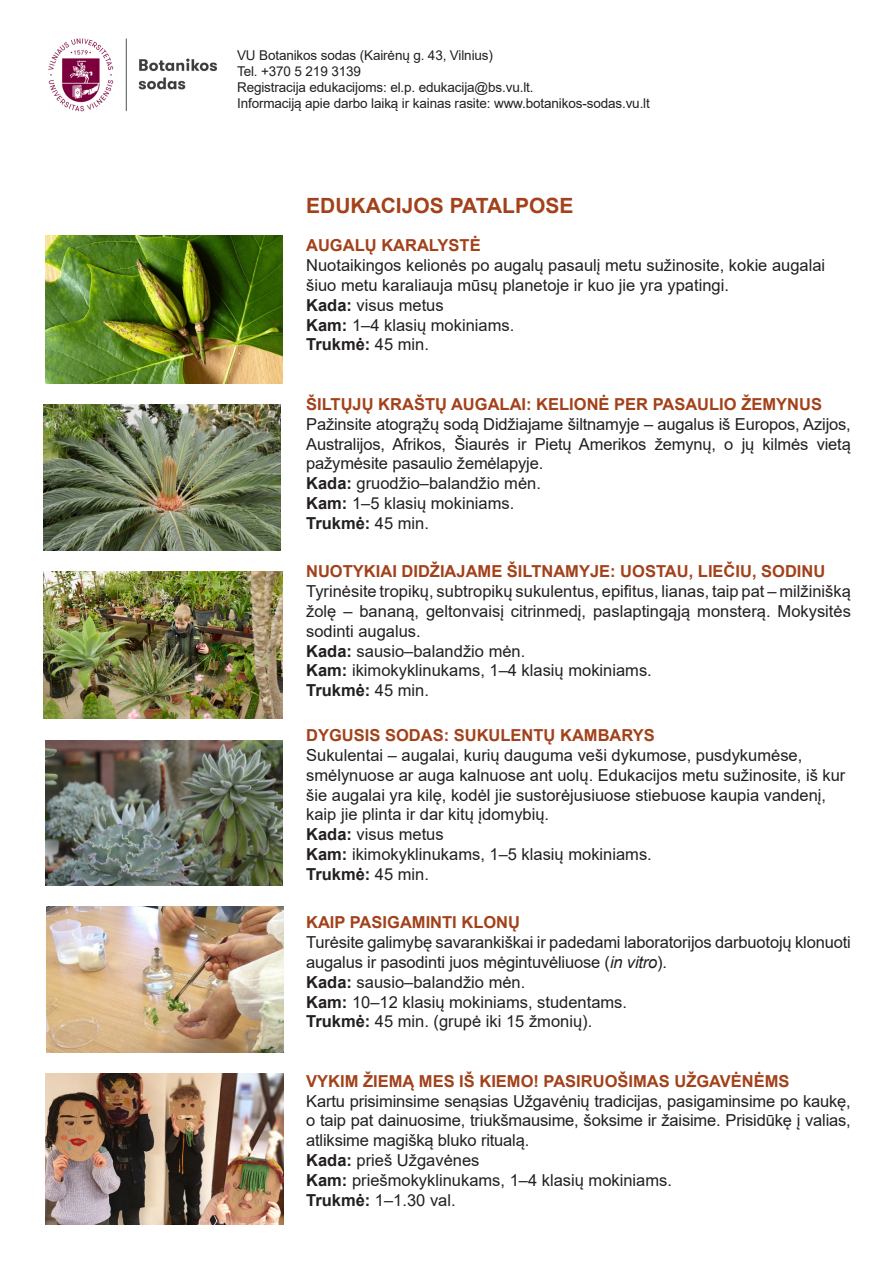
<style>
.page{position:relative;width:893px;height:1263px;background:#fff}
.page>*{position:absolute;margin:0;border:0;box-sizing:border-box;transform-origin:0 0}
.t1{font:700 21px "Arial";color:#a2411a}
.t2{font:16.5px/19.8px "Arial";color:#231f20}
.t3{font:700 16.5px "Arial";color:#a2411a}
.t4{font:700 16.5px "Arial";color:#231f20}
.t5{font:13.5px "Arial";letter-spacing:-.01em;color:#231f20}
.s1{font-weight:700}
.s2{font-weight:400}
.s3{font-style:italic}
</style>
<div class="page">
<img style="left:45px;top:741px;width:237px;height:144px">
<img style="left:47px;top:906px;width:237px;height:146px">
<img style="left:44px;top:405px;width:237px;height:146px">
<img style="left:44px;top:572px;width:238px;height:146px">
<img style="left:46px;top:1073px;width:237px;height:151px">
<img style="left:45px;top:235px;width:237px;height:149px">
<img style="left:48px;top:38px;width:169px;height:74px">
<p class="t5" style="left:237px;top:46px;width:257px">VU Botanikos sodas (Kairėnų g. 43, Vilnius)</p>
<p class="t5" style="left:237px;top:62px;width:125px">Tel. +370 5 219 3139</p>
<p class="t5" style="left:237px;top:78px;width:298px">Registracija edukacijoms: el.p. edukacija@bs.vu.lt.</p>
<p class="t5" style="left:237px;top:94px;width:414px">Informaciją apie darbo laiką ir kainas rasite: www.botanikos-sodas.vu.lt</p>
<p class="t1" style="left:306px;top:191px;width:269px">EDUKACIJOS PATALPOSE</p>
<p class="t3" style="left:306px;top:234px;width:176px">AUGALŲ KARALYSTĖ</p>
<p class="t2" style="left:306px;top:255px;width:521px">Nuotaikingos kelionės po augalų pasaulį metu sužinosite, kokie augalai šiuo metu karaliauja mūsų planetoje ir kuo jie yra ypatingi.</p>
<p class="t2" style="left:306px;top:295px;width:139px"><span class="s1">Kada:</span> visus metus</p>
<p class="t2" style="left:306px;top:315px;width:210px"><span class="s1">Kam:</span> 1–4 klasių mokiniams.</p>
<p class="t4" style="left:306px;top:333px;width:124px">Trukmė: <span class="s2">45 min.</span></p>
<p class="t3" style="left:306px;top:392px;width:517px">ŠILTŲJŲ KRAŠTŲ AUGALAI: KELIONĖ PER PASAULIO ŽEMYNUS</p>
<p class="t2" style="left:306px;top:414px;width:546px;text-align:justify">Pažinsite atogrąžų sodą Didžiajame šiltnamyje – augalus iš Europos, Azijos, Australijos, Afrikos, Šiaurės ir Pietų Amerikos žemynų, o jų kilmės vietą pažymėsite pasaulio žemėlapyje.</p>
<p class="t2" style="left:306px;top:473px;width:236px"><span class="s1">Kada:</span> gruodžio–balandžio mėn.</p>
<p class="t2" style="left:306px;top:493px;width:210px"><span class="s1">Kam:</span> 1–5 klasių mokiniams.</p>
<p class="t4" style="left:306px;top:511px;width:124px">Trukmė: <span class="s2">45 min.</span></p>
<p class="t3" style="left:306px;top:560px;width:521px">NUOTYKIAI DIDŽIAJAME ŠILTNAMYJE: UOSTAU, LIEČIU, SODINU</p>
<p class="t2" style="left:306px;top:581px;width:546px;text-align:justify">Tyrinėsite tropikų, subtropikų sukulentus, epifitus, lianas, taip pat – milžinišką žolę – bananą, geltonvaisį citrinmedį, paslaptingąją monsterą. Mokysitės sodinti augalus.</p>
<p class="t2" style="left:306px;top:641px;width:221px"><span class="s1">Kada:</span> sausio–balandžio mėn.</p>
<p class="t2" style="left:306px;top:660px;width:347px"><span class="s1">Kam:</span> ikimokyklinukams, 1–4 klasių mokiniams.</p>
<p class="t4" style="left:306px;top:679px;width:124px">Trukmė: <span class="s2">45 min.</span></p>
<p class="t3" style="left:306px;top:724px;width:350px">DYGUSIS SODAS: SUKULENTŲ KAMBARYS</p>
<p class="t2" style="left:306px;top:745px;width:541px">Sukulentai – augalai, kurių dauguma veši dykumose, pusdykumėse, smėlynuose ar auga kalnuose ant uolų. Edukacijos metu sužinosite, iš kur šie augalai yra kilę, kodėl jie sustorėjusiuose stiebuose kaupia vandenį, kaip jie plinta ir dar kitų įdomybių.</p>
<p class="t2" style="left:306px;top:824px;width:139px"><span class="s1">Kada:</span> visus metus</p>
<p class="t2" style="left:306px;top:844px;width:347px"><span class="s1">Kam:</span> ikimokyklinukams, 1–5 klasių mokiniams.</p>
<p class="t4" style="left:306px;top:862px;width:124px">Trukmė: <span class="s2">45 min.</span></p>
<p class="t3" style="left:306px;top:911px;width:215px">KAIP PASIGAMINTI KLONŲ</p>
<p class="t2" style="left:306px;top:932px;width:546px">Turėsite galimybę savarankiškai ir padedami laboratorijos darbuotojų klonuoti augalus ir pasodinti juos mėgintuvėliuose (<span class="s3">in vitro</span>).</p>
<p class="t2" style="left:306px;top:972px;width:221px"><span class="s1">Kada:</span> sausio–balandžio mėn.</p>
<p class="t2" style="left:306px;top:992px;width:322px"><span class="s1">Kam:</span> 10–12 klasių mokiniams, studentams.</p>
<p class="t2" style="left:306px;top:1011px;width:288px"><span class="s1">Trukmė:</span> 45 min. (grupė iki 15 žmonių).</p>
<p class="t3" style="left:306px;top:1069px;width:485px">VYKIM ŽIEMĄ MES IŠ KIEMO! PASIRUOŠIMAS UŽGAVĖNĖMS</p>
<p class="t2" style="left:306px;top:1091px;width:546px;text-align:justify">Kartu prisiminsime senąsias Užgavėnių tradicijas, pasigaminsime po kaukę, o taip pat dainuosime, triukšmausime, šoksime ir žaisime. Prisidūkę į valias, atliksime magišką bluko ritualą.</p>
<p class="t2" style="left:306px;top:1150px;width:175px"><span class="s1">Kada:</span> prieš Užgavėnes</p>
<p class="t2" style="left:306px;top:1170px;width:367px"><span class="s1">Kam:</span> priešmokyklinukams, 1–4 klasių mokiniams.</p>
<p class="t2" style="left:306px;top:1190px;width:151px"><span class="s1">Trukmė:</span> 1–1.30 val.</p>
</div>
